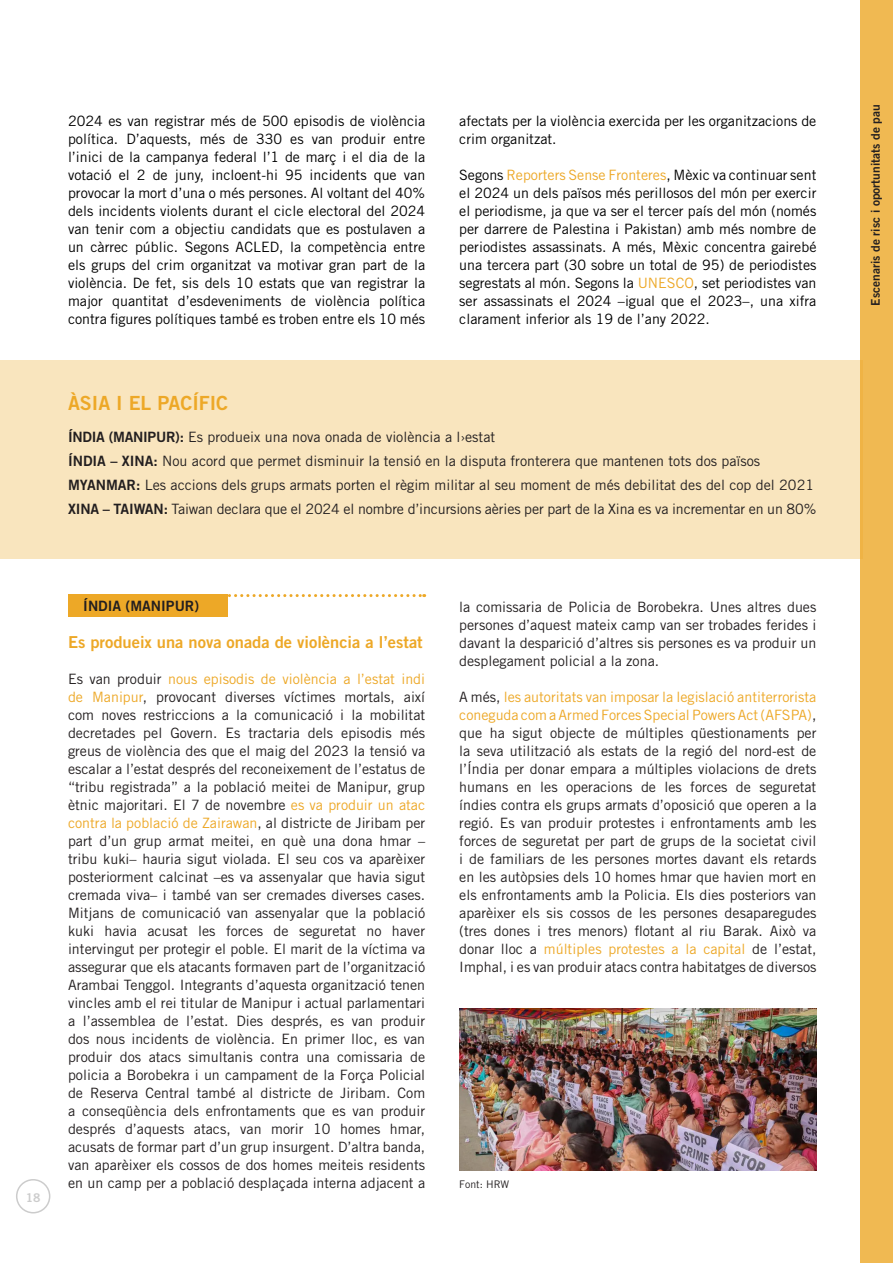
<style>
.page{position:relative;width:893px;height:1263px;background:#fff}
.page>*{position:absolute;margin:0;border:0;box-sizing:border-box;transform-origin:0 0}
.t1{font:19.5px "Trade Gothic LT Std Bd 2";color:#eda827}
.t2{font:16.5px "Trade Gothic LT Std Bd 2";color:#eda827}
.t3{font:14.25px/18px "Trade Gothic LT Std";color:#231f20;text-align:justify}
.t4{font:14.25px/18px "Trade Gothic LT Std";color:#000;text-align:justify}
.t5{font:14.25px "Trade Gothic LT Std Bd 2";color:#231f20}
.t6{font:12px "Trade Gothic LT Std Bd 2";color:#231f20}
.t7{font:12px "Trade Gothic LT Std Bd 2";color:#ccc}
.Normal__Web{font:10.5px "Trade Gothic LT Std";color:#231f20}
.s1{color:#eda827}
.s2{font-family:"Trade Gothic LT Std Bd 2"}
</style>
<div class="page">
<div style="left:16px;top:1179px;width:34px;height:34px;border:2px solid #ccc;border-radius:50%"></div>
<div style="left:861px;top:0;width:32px;height:1263px;background:#f0b952"></div>
<div style="left:0;top:360px;width:862px;height:198px;background:#f9e5be"></div>
<svg style="left:228px;top:594px;width:197px;height:3px"></svg>
<div style="left:68px;top:594px;width:160px;height:22px;background:#eda827"></div>
<img style="left:459px;top:1008px;width:357px;height:162px">
<p class="t4" style="left:68px;top:112px;width:359px">2024 es van registrar més de 500 episodis de violència política. D’aquests, més de 330 es van produir entre l’inici de la campanya federal l’1 de març i el dia de la votació el 2 de juny, incloent-hi 95 incidents que van provocar la mort d’una o més persones. Al voltant del 40% dels incidents violents durant el cicle electoral del 2024 van tenir com a objectiu candidats que es postulaven a un càrrec públic. Segons ACLED, la competència entre els grups del crim organitzat va motivar gran part de la violència. De fet, sis dels 10 estats que van registrar la major quantitat d’esdeveniments de violència política contra figures polítiques també es troben entre els 10 més</p>
<p class="t4" style="left:459px;top:112px;width:359px">afectats per la violència exercida per les organitzacions de crim organitzat.</p>
<p class="t4" style="left:459px;top:166px;width:359px">Segons <span class="s1">Reporters Sense Fronteres</span>, Mèxic va continuar sent el 2024 un dels països més perillosos del món per exercir el periodisme, ja que va ser el tercer país del món (només per darrere de Palestina i Pakistan) amb més nombre de periodistes assassinats. A més, Mèxic concentra gairebé una tercera part (30 sobre un total de 95) de periodistes segrestats al món. Segons la <span class="s1">UNESCO</span>, set periodistes van ser assassinats el 2024 –igual que el 2023–, una xifra clarament inferior als 19 de l’any 2022.</p>
<p class="t1" style="left:68px;top:391px;width:162px">ÀSIA I EL PACÍFIC</p>
<p class="t3" style="left:68px;top:427px;width:429px"><span class="s2">ÍNDIA (MANIPUR):</span> Es produeix una nova onada de violència a l›estat</p>
<p class="t3" style="left:68px;top:451px;width:694px"><span class="s2">ÍNDIA – XINA:</span> Nou acord que permet disminuir la tensió en la disputa fronterera que mantenen tots dos països</p>
<p class="t3" style="left:68px;top:475px;width:747px"><span class="s2">MYANMAR:</span> Les accions dels grups armats porten el règim militar al seu moment de més debilitat des del cop del 2021</p>
<p class="t3" style="left:68px;top:499px;width:750px"><span class="s2">XINA – TAIWAN:</span> Taiwan declara que el 2024 el nombre d’incursions aèries per part de la Xina es va incrementar en un 80%</p>
<p class="t7" style="left:26px;top:1190px;width:16px">18</p>
<p class="t5" style="left:83px;top:597px;width:117px">ÍNDIA (MANIPUR)</p>
<p class="t2" style="left:68px;top:632px;width:356px">Es produeix una nova onada de violència a l’estat</p>
<p class="t3" style="left:68px;top:670px;width:359px">Es van produir <span class="s1">nous episodis de violència a l’estat indi de Manipur</span>, provocant diverses víctimes mortals, així com noves restriccions a la comunicació i la mobilitat decretades pel Govern. Es tractaria dels episodis més greus de violència des que el maig del 2023 la tensió va escalar a l’estat després del reconeixement de l’estatus de “tribu registrada” a la població meitei de Manipur, grup ètnic majoritari. El 7 de novembre <span class="s1">es va produir un atac contra la població de Zairawan</span>, al districte de Jiribam per part d’un grup armat meitei, en què una dona hmar – tribu kuki– hauria sigut violada. El seu cos va aparèixer posteriorment calcinat –es va assenyalar que havia sigut cremada viva– i també van ser cremades diverses cases.<br>Mitjans de comunicació van assenyalar que la població kuki havia acusat les forces de seguretat no haver intervingut per protegir el poble. El marit de la víctima va assegurar que els atacants formaven part de l’organització Arambai Tenggol. Integrants d’aquesta organització tenen vincles amb el rei titular de Manipur i actual parlamentari a l’assemblea de l’estat. Dies després, es van produir dos nous incidents de violència. En primer lloc, es van produir dos atacs simultanis contra una comissaria de policia a Borobekra i un campament de la Força Policial de Reserva Central també al districte de Jiribam. Com a conseqüència dels enfrontaments que es van produir després d’aquests atacs, van morir 10 homes hmar, acusats de formar part d’un grup insurgent. D’altra banda, van aparèixer els cossos de dos homes meiteis residents en un camp per a població desplaçada interna adjacent a</p>
<p class="t3" style="left:459px;top:598px;width:359px">la comissaria de Policia de Borobekra. Unes altres dues persones d’aquest mateix camp van ser trobades ferides i davant la desparició d’altres sis persones es va produir un desplegament policial a la zona.</p>
<p class="t3" style="left:459px;top:688px;width:359px">A més, <span class="s1">les autoritats van imposar la legislació antiterrorista coneguda com a Armed Forces Special Powers Act (AFSPA)</span>, que ha sigut objecte de múltiples qüestionaments per la seva utilització als estats de la regió del nord-est de l’Índia per donar empara a múltiples violacions de drets humans en les operacions de les forces de seguretat índies contra els grups armats d’oposició que operen a la regió. Es van produir protestes i enfrontaments amb les forces de seguretat per part de grups de la societat civil i de familiars de les persones mortes davant els retards en les autòpsies dels 10 homes hmar que havien mort en els enfrontaments amb la Policia. Els dies posteriors van aparèixer els sis cossos de les persones desaparegudes (tres dones i tres menors) flotant al riu Barak. Això va donar lloc a <span class="s1">múltiples protestes a la capital</span> de l’estat, Imphal, i es van produir atacs contra habitatges de diversos</p>
<p class="Normal__Web" style="left:459px;top:1178px;width:51px">Font: HRW</p>
<p class="t6" style="left:868px;top:305px;width:203px;rotate:-90deg">Escenaris de risc i oportunitats de pau</p>
</div>
